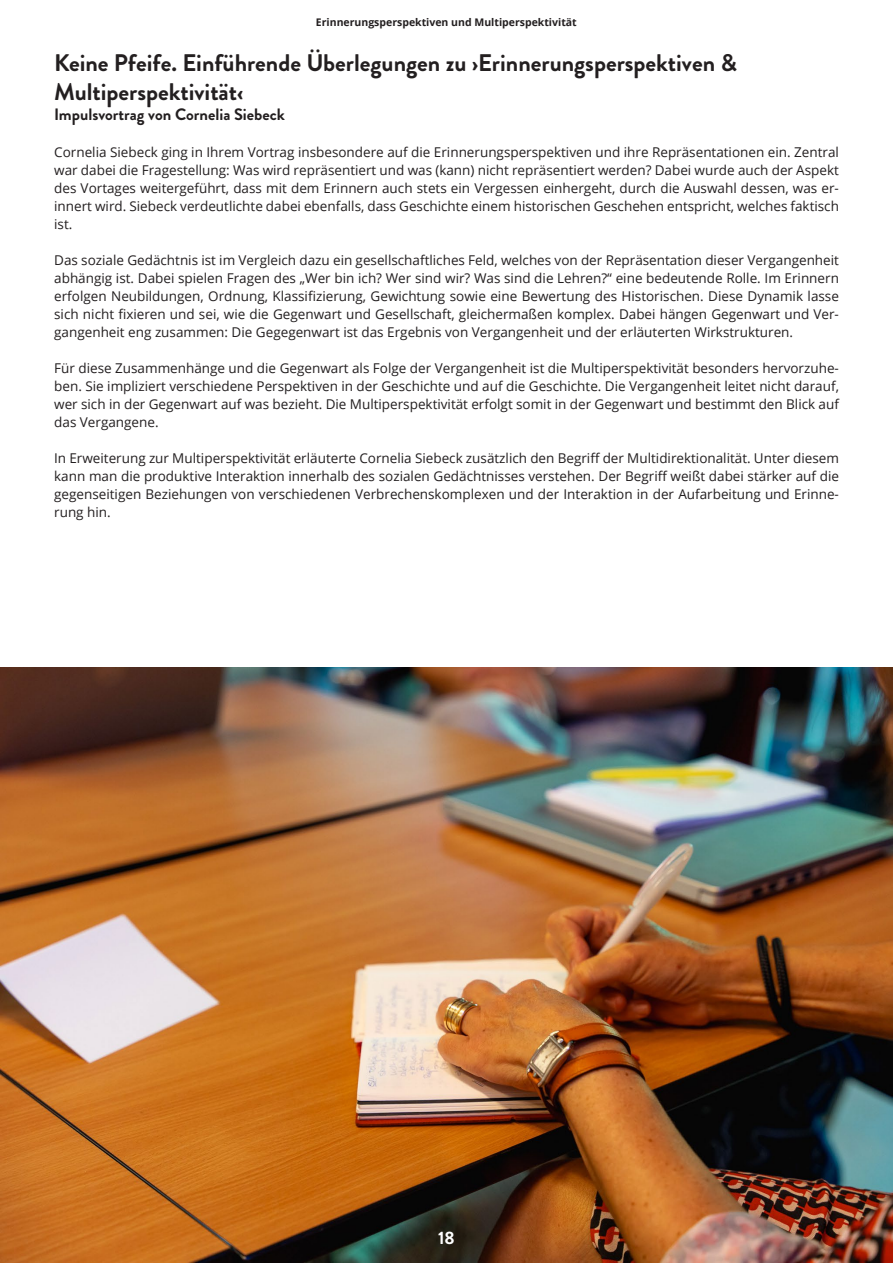
<style>
.page{position:relative;width:893px;height:1263px;background:#fff}
.page>*{position:absolute;margin:0;border:0;box-sizing:border-box;transform-origin:0 0}
.t1{font:700 24px/29.2px "Brandon Grotesque";color:#231f20}
.t2{font:700 18px "Brandon Grotesque";color:#fff}
.t3{font:700 16.5px "Brandon Grotesque";color:#231f20}
.t4{font:13.5px/18px "Open Sans";color:#231f20;text-align:justify}
.t5{font:700 10.5px "Open Sans";color:#231f20}
</style>
<div class="page">
<img style="left:0;top:668px;width:893px;height:595px">
<p class="t5" style="left:316px;top:15px;width:262px">Erinnerungsperspektiven und Multiperspektivität</p>
<h1 class="t1" style="left:54px;top:48px;width:684px">Keine Pfeife. Einführende Überlegungen zu ›Erinnerungsperspektiven &amp;<br>Multiperspektivität‹</h1>
<p class="t3" style="left:54px;top:103px;width:232px">Impulsvortrag von Cornelia Siebeck</p>
<p class="t4" style="left:54px;top:143px;width:786px">Cornelia Siebeck ging in Ihrem Vortrag insbesondere auf die Erinnerungsperspektiven und ihre Repräsentationen ein. Zentral war dabei die Fragestellung: Was wird repräsentiert und was (kann) nicht repräsentiert werden? Dabei wurde auch der Aspekt des Vortages weitergeführt, dass mit dem Erinnern auch stets ein Vergessen einhergeht, durch die Auswahl dessen, was er&shy;innert wird. Siebeck verdeutlichte dabei ebenfalls, dass Geschichte einem historischen Geschehen entspricht, welches faktisch ist.</p>
<p class="t4" style="left:54px;top:251px;width:786px">Das soziale Gedächtnis ist im Vergleich dazu ein gesellschaftliches Feld, welches von der Repräsentation dieser Vergangenheit abhängig ist. Dabei spielen Fragen des „Wer bin ich? Wer sind wir? Was sind die Lehren?“ eine bedeutende Rolle. Im Erinnern erfolgen Neubildungen, Ordnung, Klassifizierung, Gewichtung sowie eine Bewertung des Historischen. Diese Dynamik lasse sich nicht fixieren und sei, wie die Gegenwart und Gesellschaft, gleichermaßen komplex. Dabei hängen Gegenwart und Ver&shy;gangenheit eng zusammen: Die Gegegenwart ist das Ergebnis von Vergangenheit und der erläuterten Wirkstrukturen.</p>
<p class="t4" style="left:54px;top:359px;width:786px">Für diese Zusammenhänge und die Gegenwart als Folge der Vergangenheit ist die Multiperspektivität besonders hervorzuhe&shy;ben. Sie impliziert verschiedene Perspektiven in der Geschichte und auf die Geschichte. Die Vergangenheit leitet nicht darauf, wer sich in der Gegenwart auf was bezieht. Die Multiperspektivität erfolgt somit in der Gegenwart und bestimmt den Blick auf das Vergangene.</p>
<p class="t4" style="left:54px;top:449px;width:786px">In Erweiterung zur Multiperspektivität erläuterte Cornelia Siebeck zusätzlich den Begriff der Multidirektionalität. Unter diesem kann man die produktive Interaktion innerhalb des sozialen Gedächtnisses verstehen. Der Begriff weißt dabei stärker auf die gegenseitigen Beziehungen von verschiedenen Verbrechenskomplexen und der Interaktion in der Aufarbeitung und Erinne&shy;rung hin.</p>
<h2 class="t2" style="left:438px;top:1225px;width:18px">18</h2>
</div>
